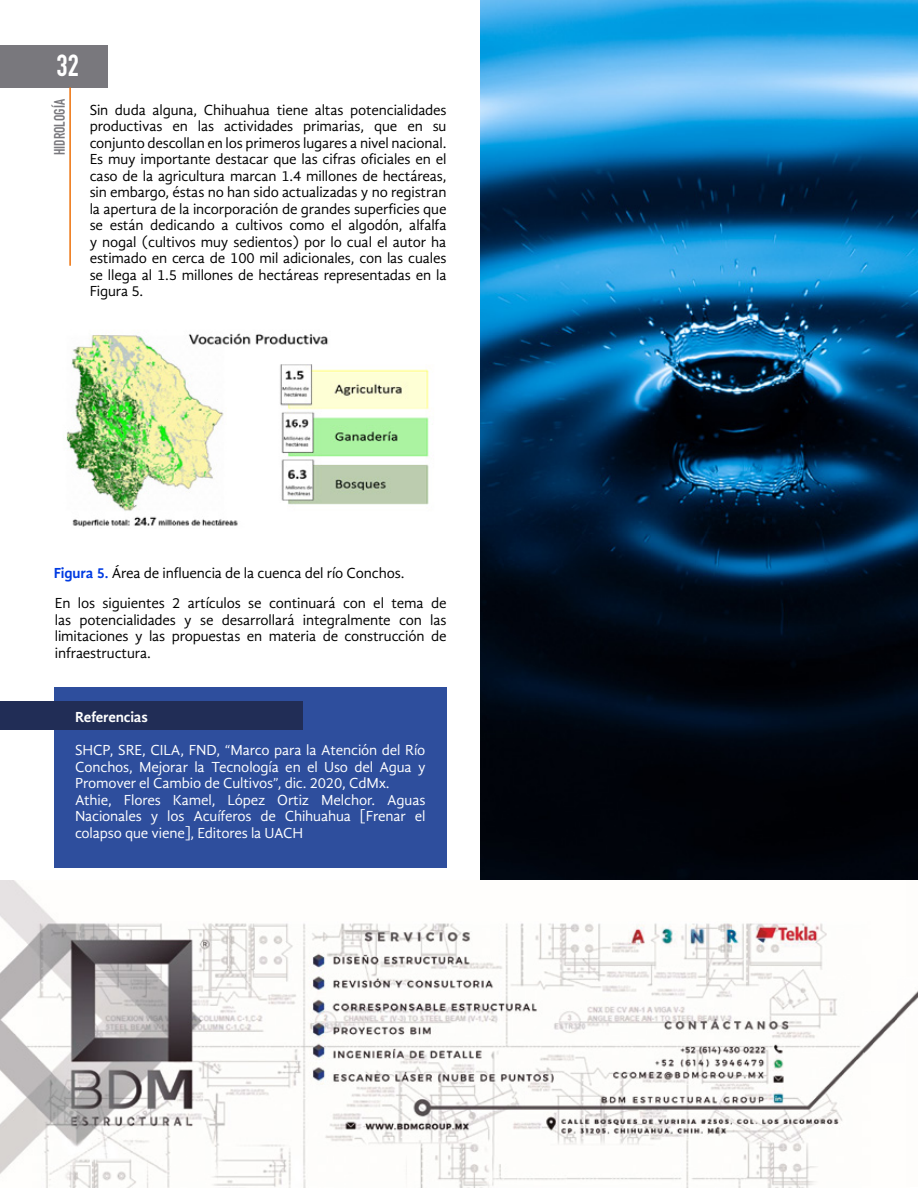
<style>
.page{position:relative;width:918px;height:1188px;background:#fff}
.page>*{position:absolute;margin:0;border:0;box-sizing:border-box;transform-origin:0 0}
.t1{font:700 30px "DIN Condensed";color:#fff}
.t2{font:15px/16.5px "Gandhi Sans";letter-spacing:-.01em;color:#000;text-align:justify}
.t3{font:15px/16.5px "Gandhi Sans";letter-spacing:-.01em;color:#fff}
.t4{font:700 15px "Gandhi Sans";letter-spacing:-.01em;color:#fff}
.t5{font:700 15px "DIN Condensed";color:#79787d}
.s1{font-weight:700;color:#013be2}
</style>
<div class="page">
<img style="left:480px;top:0;width:438px;height:880px">
<div style="left:54px;top:687px;width:393px;height:180px;background:#2e4e9d"></div>
<img style="left:66px;top:333px;width:367px;height:194px">
<div style="left:0;top:702px;width:303px;height:28px;background:#212d56"></div>
<div style="left:0;top:45px;width:108px;height:42px;background:#79787d"></div>
<hr style="left:69px;top:87px;width:2px;height:179px;background:#ed7009">
<img style="left:0;top:880px;width:898px;height:308px">
<img style="left:864px;top:1012px;width:34px;height:51px">
<img style="left:898px;top:990px;width:20px;height:29px">
<h1 class="t1" style="left:57px;top:46px;width:24px">32</h1>
<p class="t5" style="left:49px;top:155px;width:58px;rotate:-90deg">HIDROLOGÍA</p>
<p class="t2" style="left:90px;top:102px;width:358px">Sin duda alguna, Chihuahua tiene altas potencialidades productivas en las actividades primarias, que en su conjunto descollan en los primeros lugares a nivel nacional.<br>Es muy importante destacar que las cifras oficiales en el caso de la agricultura marcan 1.4 millones de hectáreas, sin embargo, éstas no han sido actualizadas y no registran la apertura de la incorporación de grandes superficies que se están dedicando a cultivos como el algodón, alfalfa y nogal (cultivos muy sedientos) por lo cual el autor ha estimado en cerca de 100 mil adicionales, con las cuales se llega al 1.5 millones de hectáreas representadas en la Figura 5.</p>
<p class="t2" style="left:54px;top:564px;width:352px"><span class="s1">Figura 5.</span> Área de influencia de la cuenca del río Conchos.</p>
<p class="t2" style="left:55px;top:595px;width:393px">En los siguientes 2 artículos se continuará con el tema de las potencialidades y se desarrollará integralmente con las limitaciones y las propuestas en materia de construcción de infraestructura.</p>
<p class="t4" style="left:75px;top:708px;width:74px">Referencias</p>
<p class="t3" style="left:75px;top:742px;width:352px">SHCP, SRE, CILA, FND, “Marco para la Atención del Río Conchos, Mejorar la Tecnología en el Uso del Agua y Promover el Cambio de Cultivos”, dic. 2020, CdMx.<br>Athie, Flores Kamel, López Ortiz Melchor. Aguas Nacionales y los Acuíferos de Chihuahua [Frenar el colapso que viene], Editores la UACH</p>
</div>
